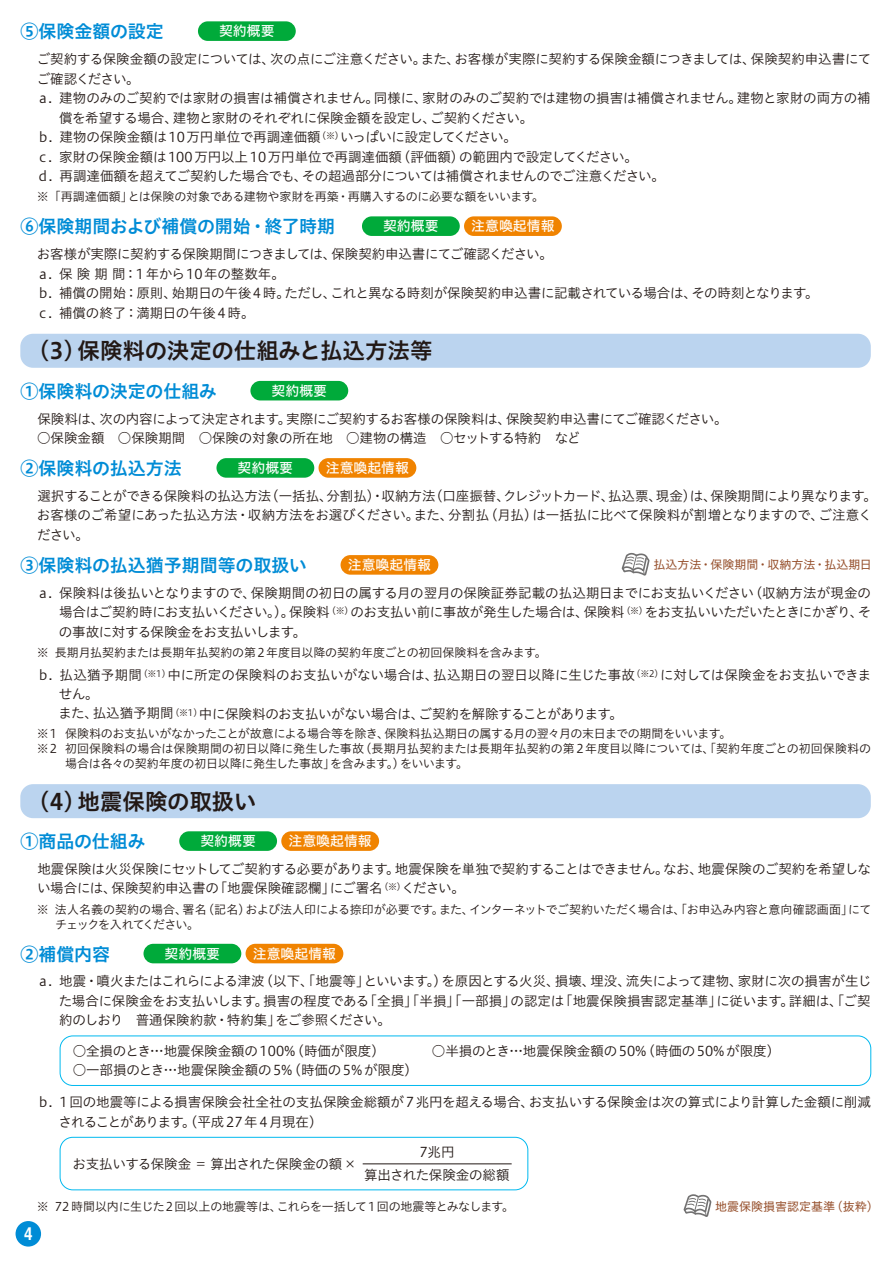
<style>
.page{position:relative;width:893px;height:1263px;background:#fff}
.page>*{position:absolute;margin:0;border:0;box-sizing:border-box;transform-origin:0 0}
.t1{font:22.5px "Hiragino UD Sans Std W6";color:#221815}
.t2{font:18px "Hiragino UD Sans Std W6";color:#008cd6}
.t3{font:700 18px "Helvetica";color:#fff;scale:.85 1}
.t4{font:13.95px "Hiragino UD Sans Std W5";color:#fff}
.t5{font:13.5px/19.5px "Hiragino UD Sans Std W3";letter-spacing:-.015em;color:#221815}
.t6{font:13.5px "Hiragino UD Sans Std W3";letter-spacing:-.035em;color:#221815}
.t7{font:13.5px "Hiragino UD Sans Std W3";letter-spacing:-.07em;color:#221815}
.t8{font:12px/15px "Hiragino UD Sans Std W3";letter-spacing:-.02em;color:#221815}
.t9{font:12px "Hiragino UD Sans Std W3";color:#221815}
.t10{font:12px "Hiragino UD Sans Std W4";color:#954e2a}
</style>
<div class="page">
<div style="left:60px;top:1035px;width:811px;height:51px;border:1px solid #00b9ef;border-radius:13px"></div>
<div style="left:60px;top:1137px;width:468px;height:53px;border:1px solid #00b9ef;border-radius:13px"></div>
<div style="left:198px;top:21px;width:98px;height:20px;background:#00aa3a;border-radius:10px"></div>
<div style="left:362px;top:216px;width:98px;height:20px;background:#00aa3a;border-radius:10px"></div>
<div style="left:464px;top:216px;width:98px;height:20px;background:#f08300;border-radius:10px"></div>
<div style="left:250px;top:381px;width:98px;height:19px;background:#00aa3a;border-radius:10px"></div>
<div style="left:20px;top:334px;width:851px;height:34px;background:#bbd4ef;border-radius:13px"></div>
<div style="left:216px;top:458px;width:98px;height:20px;background:#00aa3a;border-radius:10px"></div>
<div style="left:319px;top:458px;width:97px;height:20px;background:#f08300;border-radius:10px"></div>
<div style="left:341px;top:555px;width:97px;height:20px;background:#f08300;border-radius:10px"></div>
<svg style="left:621px;top:552px;width:29px;height:24px"></svg>
<div style="left:20px;top:784px;width:851px;height:34px;background:#bbd4ef;border-radius:13px"></div>
<div style="left:179px;top:831px;width:98px;height:20px;background:#00aa3a;border-radius:10px"></div>
<div style="left:281px;top:831px;width:98px;height:20px;background:#f08300;border-radius:10px"></div>
<div style="left:143px;top:944px;width:98px;height:19px;background:#00aa3a;border-radius:10px"></div>
<div style="left:246px;top:944px;width:97px;height:19px;background:#f08300;border-radius:10px"></div>
<hr style="left:363px;top:1163px;width:149px;height:1px;background:#221815">
<svg style="left:683px;top:1194px;width:29px;height:23px"></svg>
<div style="left:16px;top:1221px;width:25px;height:25px;background:#008cd6;border-radius:50%"></div>
<p class="t2" style="left:20px;top:18px;width:145px">⑤保険金額の設定</p>
<p class="t4" style="left:219px;top:20px;width:57px">契約概要</p>
<p class="t5" style="left:37px;top:48px;width:836px">ご契約する保険金額の設定については、次の点にご注意ください。また、お客様が実際に契約する保険金額につきましては、保険契約申込書にて</p>
<p class="t7" style="left:37px;top:68px;width:105px">ご確認ください。</p>
<p class="t5" style="left:36px;top:87px;width:836px">ａ. 建物のみのご契約では家財の損害は補償されません。同様に、家財のみのご契約では建物の損害は補償されません。建物と家財の両方の補</p>
<p class="t5" style="left:59px;top:107px;width:476px">償を希望する場合、建物と家財のそれぞれに保険金額を設定し、ご契約ください。</p>
<p class="t5" style="left:36px;top:126px;width:482px">ｂ. 建物の保険金額は10万円単位で再調達価額<sup>（※）</sup>いっぱいに設定してください。</p>
<p class="t5" style="left:36px;top:146px;width:603px">ｃ. 家財の保険金額は100万円以上10万円単位で再調達価額（評価額）の範囲内で設定してください。</p>
<p class="t6" style="left:36px;top:166px;width:630px">ｄ. 再調達価額を超えてご契約した場合でも、その超過部分については補償されませんのでご注意ください。</p>
<p class="t8" style="left:37px;top:188px;width:509px">※ 「再調達価額」とは保険の対象である建物や家財を再築・再購入するのに必要な額をいいます。</p>
<p class="t2" style="left:20px;top:213px;width:316px">⑥保険期間および補償の開始・終了時期</p>
<p class="t4" style="left:383px;top:215px;width:57px">契約概要</p>
<p class="t4" style="left:471px;top:215px;width:85px">注意喚起情報</p>
<p class="t5" style="left:36px;top:243px;width:784px">お客様が実際に契約する保険期間につきましては、保険契約申込書にてご確認ください。<br>ａ. 保険期間：1年から10年の整数年。<br>ｂ. 補償の開始：原則、始期日の午後４時。ただし、これと異なる時刻が保険契約申込書に記載されている場合は、その時刻となります。ｃ. 補償の終了：満期日の午後４時。</p>
<p class="t1" style="left:27px;top:334px;width:407px">（3）保険料の決定の仕組みと払込方法等</p>
<p class="t2" style="left:20px;top:377px;width:198px">①保険料の決定の仕組み</p>
<p class="t4" style="left:272px;top:380px;width:57px">契約概要</p>
<p class="t5" style="left:37px;top:408px;width:692px">保険料は、次の内容によって決定されます。実際にご契約するお客様の保険料は、保険契約申込書にてご確認ください。</p>
<p class="t5" style="left:37px;top:427px;width:545px">○保険金額　○保険期間　○保険の対象の所在地　○建物の構造　○セットする特約　など</p>
<p class="t2" style="left:20px;top:454px;width:163px">②保険料の払込方法</p>
<p class="t4" style="left:238px;top:457px;width:57px">契約概要</p>
<p class="t4" style="left:326px;top:457px;width:85px">注意喚起情報</p>
<p class="t5" style="left:37px;top:485px;width:841px">選択することができる保険料の払込方法（一括払、分割払）・収納方法（口座振替、クレジットカード、払込票、現金）は、保険期間により異なります。お客様のご希望にあった払込方法・収納方法をお選びください。また、分割払（月払）は一括払に比べて保険料が割増となりますので、ご注意ください。</p>
<p class="t2" style="left:20px;top:551px;width:288px">③保険料の払込猶予期間等の取扱い</p>
<p class="t4" style="left:348px;top:554px;width:85px">注意喚起情報</p>
<p class="t10" style="left:653px;top:556px;width:220px">払込方法・保険期間・収納方法・払込期日</p>
<p class="t5" style="left:59px;top:582px;width:814px;text-align:justify;text-indent:-23px">ａ. 保険料は後払いとなりますので、保険期間の初日の属する月の翌月の保険証券記載の払込期日までにお支払いください（収納方法が現金の場合はご契約時にお支払いください。）。保険料 <sup>(※)</sup> のお支払い前に事故が発生した場合は、保険料 <sup>(※)</sup> をお支払いいただいたときにかぎり、その事故に対する保険金をお支払いします。</p>
<p class="t8" style="left:37px;top:644px;width:511px">※ 長期月払契約または長期年払契約の第２年度目以降の契約年度ごとの初回保険料を含みます。</p>
<p class="t5" style="left:59px;top:664px;width:814px;text-indent:-22px">ｂ. 払込猶予期間<sup>（※1）</sup>中に所定の保険料のお支払いがない場合は、払込期日の翌日以降に生じた事故<sup>（※2）</sup>に対しては保険金をお支払いできません。<br>また、払込猶予期間<sup>（※1）</sup>中に保険料のお支払いがない場合は、ご契約を解除することがあります。</p>
<p class="t8" style="left:37px;top:725px;width:696px">※１ 保険料のお支払いがなかったことが故意による場合等を除き、保険料払込期日の属する月の翌々月の末日までの期間をいいます。</p>
<p class="t9" style="left:37px;top:739px;width:836px">※２ 初回保険料の場合は保険期間の初日以降に発生した事故（長期月払契約または長期年払契約の第２年度目以降については、「契約年度ごとの初回保険料の</p>
<p class="t8" style="left:65px;top:755px;width:404px">場合は各々の契約年度の初日以降に発生した事故」を含みます。）をいいます。</p>
<p class="t1" style="left:27px;top:784px;width:231px">（4）地震保険の取扱い</p>
<p class="t4" style="left:200px;top:830px;width:57px">契約概要</p>
<p class="t4" style="left:289px;top:830px;width:85px">注意喚起情報</p>
<p class="t2" style="left:20px;top:827px;width:127px">①商品の仕組み</p>
<p class="t5" style="left:37px;top:858px;width:835px">地震保険は火災保険にセットしてご契約する必要があります。地震保険を単独で契約することはできません。なお、地震保険のご契約を希望しない場合には、保険契約申込書の「地震保険確認欄」にご署名<sup>（※）</sup>ください。</p>
<p class="t8" style="left:55px;top:901px;width:818px;text-indent:-18px">※ 法人名義の契約の場合、署名（記名）および法人印による捺印が必要です。また、インターネットでご契約いただく場合は、「お申込み内容と意向確認画面」にてチェックを入れてください。</p>
<p class="t2" style="left:20px;top:940px;width:91px">②補償内容</p>
<p class="t4" style="left:165px;top:943px;width:57px">契約概要</p>
<p class="t4" style="left:253px;top:943px;width:85px">注意喚起情報</p>
<p class="t5" style="left:59px;top:971px;width:814px;text-align:justify;text-indent:-23px">ａ. 地震・噴火またはこれらによる津波（以下、「地震等」といいます。）を原因とする火災、損壊、埋没、流失によって建物、家財に次の損害が生じた場合に保険金をお支払いします。損害の程度である「全損」「半損」「一部損」の認定は「地震保険損害認定基準」に従います。詳細は、「ご契約のしおり　普通保険約款・特約集」をご参照ください。</p>
<p class="t5" style="left:73px;top:1040px;width:709px">○全損のとき…地震保険金額の100%（時価が限度）　　　　○半損のとき…地震保険金額の50%（時価の50%が限度）</p>
<p class="t5" style="left:73px;top:1060px;width:347px">○一部損のとき…地震保険金額の5%（時価の5%が限度）</p>
<p class="t5" style="left:58px;top:1091px;width:814px;text-indent:-22px">ｂ. 1回の地震等による損害保険会社全社の支払保険金総額が7兆円を超える場合、お支払いする保険金は次の算式により計算した金額に削減されることがあります。（平成 27 年 4月現在）</p>
<p class="t5" style="left:73px;top:1153px;width:283px">お支払いする保険金 ＝ 算出された保険金の額 ×</p>
<p class="t5" style="left:364px;top:1140px;width:147px;line-height:22.8px;text-align:center">7兆円<br>算出された保険金の総額</p>
<p class="t8" style="left:37px;top:1198px;width:479px">※ 72時間以内に生じた2回以上の地震等は、これらを一括して1回の地震等とみなします。</p>
<p class="t10" style="left:715px;top:1197px;width:165px">地震保険損害認定基準（抜粋）</p>
<p class="t3" style="left:24px;top:1219px;width:12px">4</p>
</div>
